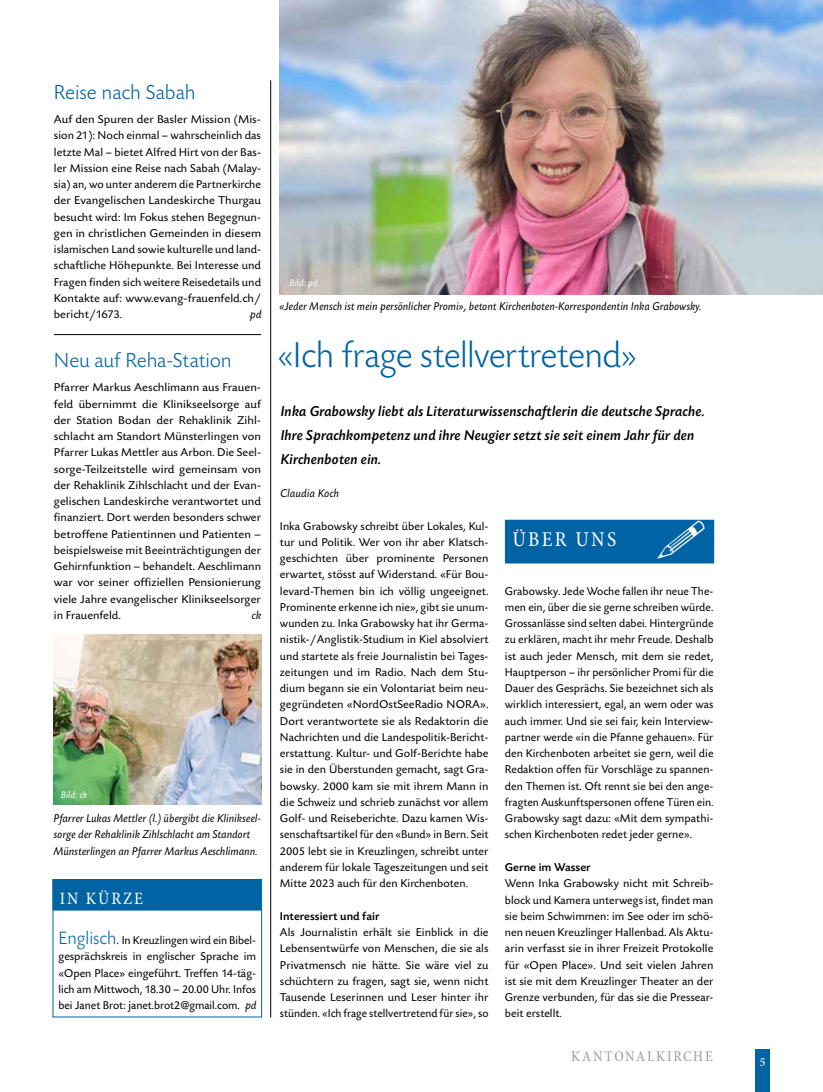
<style>
.page{position:relative;width:823px;height:1092px;background:#fff}
.page>*{position:absolute;margin:0;border:0;box-sizing:border-box;transform-origin:0 0}
.t1{font:300 37.5px "Today SB";letter-spacing:-.015em;color:#0063a3}
.t2{font:300 21.25px "Today SB";letter-spacing:-.005em;color:#0063a3}
.t3{font:condensed 21.25px "Minion Pro";letter-spacing:.11em;color:#fff}
.t4{font:condensed 17.5px "Minion Pro";letter-spacing:.11em;color:#fff}
.t5{font:15px/24.4px "Today SB Med Ita";letter-spacing:.005em;color:#000}
.t6{font:condensed 15px "Minion Pro";letter-spacing:.115em;color:#9d9d9c}
.t7{font:700 condensed 12.5px "Minion Pro";color:#e3e3e3}
.t8{font:11.88px/16.2px "Today SB";letter-spacing:.005em;color:#000;text-align:justify}
.t9{font:11.88px/16.2px "Today SB";letter-spacing:.005em;color:#000;text-align:justify;scale:1.06 1}
.t10{font:italic 11.88px/16.2px "Today SB";color:#000}
.t11{font:500 11.88px "Today SB";letter-spacing:.005em;color:#000}
.t12{font:italic 10px "Today SB";color:#fff}
.s1{font-weight:300;font-size:18.75px;color:#0063a3}
.s2{font-style:italic}
</style>
<div class="page">
<div style="left:755px;top:1049px;width:14px;height:42px;background:#0063a3"></div>
<img style="left:279px;top:0;width:543px;height:294px">
<div style="left:504px;top:519px;width:209px;height:44px;background:#0063a3"></div>
<hr style="left:270px;top:80px;width:1px;height:937px;background:#000">
<div style="left:52px;top:879px;width:209px;height:31px;background:#0063a3"></div>
<div style="left:53px;top:879px;width:209px;height:138px;border:1px solid #0063a3"></div>
<img style="left:53px;top:634px;width:208px;height:170px">
<hr style="left:54px;top:334px;width:207px;height:1px;background:#000">
<h2 class="t2" style="left:54px;top:81px;width:143px">Reise nach Sabah</h2>
<p class="t9" style="left:54px;top:111px;width:197px">Auf den Spuren der Basler Mission (Mis&shy;sion 21): Noch einmal – wahrscheinlich das letzte Mal – bietet Alfred Hirt von der Bas&shy;ler Mission eine Reise nach Sabah (Malay&shy;sia) an, wo unter anderem die Partnerkirche der Evangelischen Landeskirche Thurgau besucht wird: Im Fokus stehen Begegnun&shy;gen in christlichen Gemeinden in diesem islamischen Land sowie kulturelle und land&shy;schaftliche Höhepunkte. Bei Interesse und Fragen finden sich weitere Reisedetails und Kontakte auf: www.evang-frauenfeld.ch/ bericht/1673.</p>
<p class="t10" style="left:249px;top:306px;width:13px">pd</p>
<h2 class="t2" style="left:54px;top:349px;width:179px">Neu auf Reha-Station</h2>
<p class="t9" style="left:54px;top:380px;width:197px">Pfarrer Markus Aeschlimann aus Frauen&shy;feld übernimmt die Klinikseelsorge auf der Station Bodan der Rehaklinik Zihl&shy;schlacht am Standort Münsterlingen von Pfarrer Lukas Mettler aus Arbon. Die Seel&shy;sorge-Teilzeitstelle wird gemeinsam von der Rehaklinik Zihlschlacht und der Evan&shy;gelischen Landeskirche verantwortet und finanziert. Dort werden besonders schwer betroffene Patientinnen und Patienten – beispielsweise mit Beeinträchtigungen der Gehirnfunktion – behandelt. Aeschlimann war vor seiner offiziellen Pensionierung viele Jahre evangelischer Klinikseelsorger in Frauenfeld.</p>
<p class="t10" style="left:251px;top:607px;width:12px">ck</p>
<p class="t12" style="left:60px;top:789px;width:28px">Bild: ck</p>
<p class="t10" style="left:53px;top:810px;width:209px">Pfarrer Lukas Mettler (l.) übergibt die Klinikseel&shy;sorge der Rehaklinik Zihlschlacht am Standort<br>Münsterlingen an Pfarrer Markus Aeschlimann.</p>
<h3 class="t4" style="left:60px;top:886px;width:85px">IN KÜRZE</h3>
<p class="t8" style="left:58px;top:932px;width:199px"><span class="s1">Englisch.</span> In Kreuzlingen wird ein Bibel&shy;gesprächskreis in englischer Sprache im «Open Place» eingeführt. Treffen 14-täg&shy;lich am Mittwoch, 18.30 – 20.00 Uhr. Infos bei Janet Brot: janet.brot2@gmail.com. <span class="s2">pd</span></p>
<p class="t12" style="left:289px;top:277px;width:30px">Bild: pd</p>
<p class="t10" style="left:278px;top:298px;width:424px">«Jeder Mensch ist mein persönlicher Promi», betont Kirchenboten-Korrespondentin Inka Grabowsky.</p>
<h1 class="t1" style="left:277px;top:335px;width:362px">«Ich frage stellvertretend»</h1>
<p class="t5" style="left:280px;top:399px;width:425px">Inka Grabowsky liebt als Literaturwissenschaftlerin die deutsche Sprache.<br>Ihre Sprachkompetenz und ihre Neugier setzt sie seit einem Jahr für den<br>Kirchenboten ein.</p>
<p class="t10" style="left:280px;top:485px;width:60px">Claudia Koch</p>
<p class="t8" style="left:280px;top:518px;width:210px">Inka Grabowsky schreibt über Lokales, Kul&shy;tur und Politik. Wer von ihr aber Klatsch&shy;geschichten über prominente Personen erwartet, stösst auf Widerstand. «Für Bou&shy;levard-Themen bin ich völlig ungeeignet.<br>Prominente erkenne ich nie», gibt sie unum&shy;wunden zu. Inka Grabowsky hat ihr Germa&shy;nistik-/Anglistik-Studium in Kiel absolviert und startete als freie Journalistin bei Tages&shy;zeitungen und im Radio. Nach dem Stu&shy;dium begann sie ein Volontariat beim neu&shy;gegründeten «NordOstSeeRadio NORA».<br>Dort verantwortete sie als Redaktorin die Nachrichten und die Landespolitik-Bericht&shy;erstattung. Kultur- und Golf-Berichte habe sie in den Überstunden gemacht, sagt Gra&shy;bowsky. 2000 kam sie mit ihrem Mann in die Schweiz und schrieb zunächst vor allem Golf- und Reiseberichte. Dazu kamen Wis&shy;senschaftsartikel für den «Bund» in Bern. Seit 2005 lebt sie in Kreuzlingen, schreibt unter anderem für lokale Tageszeitungen und seit Mitte 2023 auch für den Kirchenboten.</p>
<p class="t11" style="left:280px;top:909px;width:101px">Interessiert und fair</p>
<p class="t8" style="left:280px;top:924px;width:210px">Als Journalistin erhält sie Einblick in die Lebensentwürfe von Menschen, die sie als Privatmensch nie hätte. Sie wäre viel zu schüchtern zu fragen, sagt sie, wenn nicht Tausende Leserinnen und Leser hinter ihr stünden. «Ich frage stellvertretend für sie», so</p>
<h2 class="t3" style="left:512px;top:525px;width:105px">ÜBER UNS</h2>
<p class="t8" style="left:504px;top:583px;width:210px">Grabowsky. Jede Woche fallen ihr neue The&shy;men ein, über die sie gerne schreiben würde.<br>Grossanlässe sind selten dabei. Hintergründe zu erklären, macht ihr mehr Freude. Deshalb ist auch jeder Mensch, mit dem sie redet, Hauptperson – ihr persönlicher Promi für die Dauer des Gesprächs. Sie bezeichnet sich als wirklich interessiert, egal, an wem oder was auch immer. Und sie sei fair, kein Interview&shy;partner werde «in die Pfanne gehauen». Für den Kirchenboten arbeitet sie gern, weil die Redaktion offen für Vorschläge zu spannen&shy;den Themen ist. Oft rennt sie bei den ange&shy;fragten Auskunftspersonen offene Türen ein.<br>Grabowsky sagt dazu: «Mit dem sympathi&shy;schen Kirchenboten redet jeder gerne».</p>
<p class="t11" style="left:504px;top:860px;width:87px">Gerne im Wasser</p>
<p class="t8" style="left:504px;top:875px;width:210px">Wenn Inka Grabowsky nicht mit Schreib&shy;block und Kamera unterwegs ist, findet man sie beim Schwimmen: im See oder im schö&shy;nen neuen Kreuzlinger Hallenbad. Als Aktu&shy;arin verfasst sie in ihrer Freizeit Protokolle für «Open Place». Und seit vielen Jahren ist sie mit dem Kreuzlinger Theater an der Grenze verbunden, für das sie die Pressear&shy;beit erstellt.</p>
<p class="t6" style="left:570px;top:1045px;width:143px">KANTONALKIRCHE</p>
<p class="t7" style="left:759px;top:1053px;width:7px">5</p>
</div>
